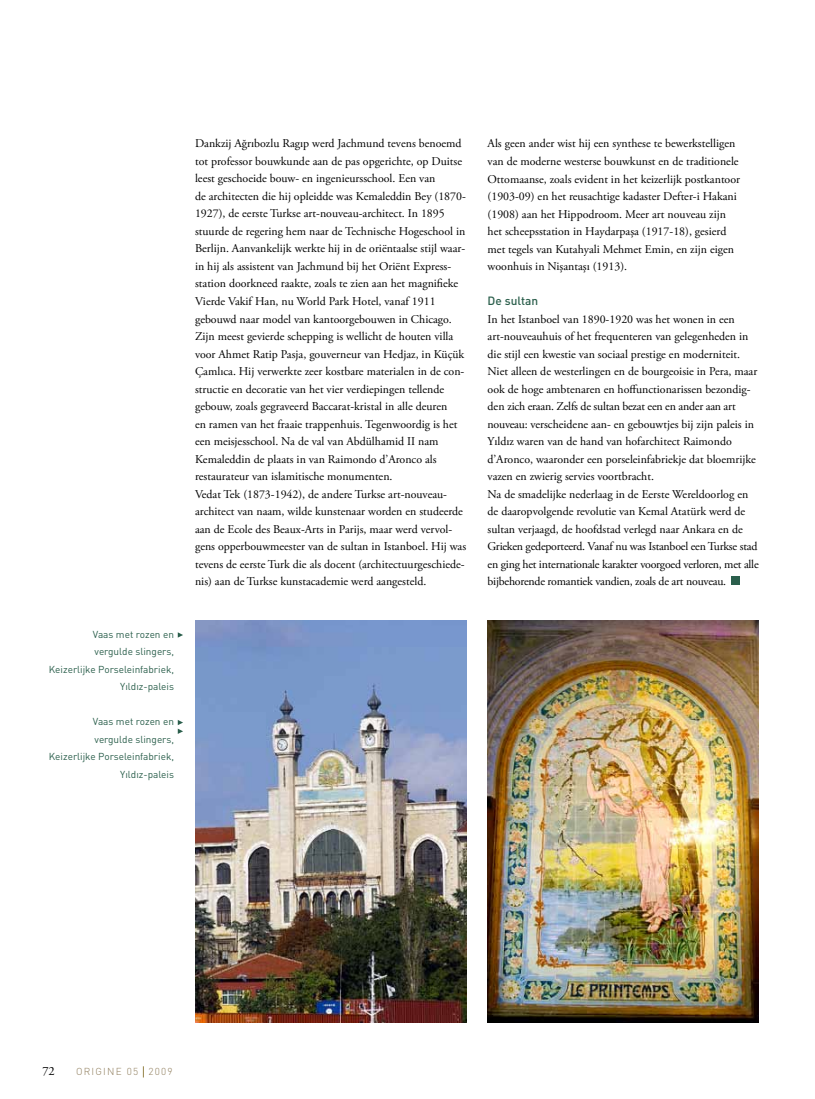
<style>
.page{position:relative;width:815px;height:1099px;background:#fff}
.page>*{position:absolute;margin:0;border:0;box-sizing:border-box;transform-origin:0 0}
.t1{font:12.5px "Adobe Garamond Pro";color:#000}
.t2{font:11.88px/17.5px "Adobe Garamond Pro";color:#000}
.t3{font:500 11.88px "DIN";color:#2b5f4c}
.t4{font:10px/17.5px "DIN";color:#2b5f4c;text-align:right}
.t5{font:300 10px "DIN";letter-spacing:.12em;color:#8e7c5a}
</style>
<div class="page">
<img style="left:195px;top:620px;width:271px;height:402px">
<div style="left:731px;top:576px;width:9px;height:9px;background:#2b5f4c"></div>
<img style="left:487px;top:620px;width:271px;height:402px">
<svg style="left:178px;top:632px;width:5px;height:5px"></svg>
<svg style="left:178px;top:720px;width:5px;height:14px"></svg>
<p class="t4" style="left:49px;top:625px;width:127px">Vaas met rozen en<br>vergulde slingers,<br>Keizerlijke Porseleinfabriek,<br>Yıldız-paleis</p>
<p class="t4" style="left:49px;top:712px;width:127px">Vaas met rozen en<br>vergulde slingers,<br>Keizerlijke Porseleinfabriek,<br>Yıldız-paleis</p>
<p class="t2" style="left:195px;top:135px;width:272px">Dankzij Ağrıbozlu Ragıp werd Jachmund tevens benoemd tot professor bouwkunde aan de pas opgerichte, op Duitse leest geschoeide bouw- en ingenieursschool. Een van<br>de architecten die hij opleidde was Kemaleddin Bey (1870- 1927), de eerste Turkse art-nouveau-architect. In 1895 stuurde de regering hem naar de Technische Hogeschool in Berlijn. Aanvankelijk werkte hij in de oriëntaalse stijl waar&shy;in hij als assistent van Jachmund bij het Oriënt Express&shy;station doorkneed raakte, zoals te zien aan het magnifieke Vierde Vakif Han, nu World Park Hotel, vanaf 1911 gebouwd naar model van kantoorgebouwen in Chicago.<br>Zijn meest gevierde schepping is wellicht de houten villa voor Ahmet Ratip Pasja, gouverneur van Hedjaz, in Küçük Çamlıca. Hij verwerkte zeer kostbare materialen in de con&shy;structie en decoratie van het vier verdiepingen tellende gebouw, zoals gegraveerd Baccarat-kristal in alle deuren<br>en ramen van het fraaie trappenhuis. Tegenwoordig is het een meisjesschool. Na de val van Abdülhamid II nam Kemaleddin de plaats in van Raimondo d’Aronco als restaurateur van islamitische monumenten.<br>Vedat Tek (1873-1942), de andere Turkse art-nouveau&shy;architect van naam, wilde kunstenaar worden en studeerde aan de Ecole des Beaux-Arts in Parijs, maar werd vervol&shy;gens opperbouwmeester van de sultan in Istanboel. Hij was tevens de eerste Turk die als docent (architectuurgeschiede&shy;nis) aan de Turkse kunstacademie werd aangesteld.</p>
<p class="t2" style="left:487px;top:135px;width:254px">Als geen ander wist hij een synthese te bewerkstelligen van de moderne westerse bouwkunst en de traditionele Ottomaanse, zoals evident in het keizerlijk postkantoor (1903-09) en het reusachtige kadaster Defter-i Hakani (1908) aan het Hippodroom. Meer art nouveau zijn het scheepsstation in Haydarpaşa (1917-18), gesierd met tegels van Kutahyali Mehmet Emin, en zijn eigen woonhuis in Nişantaşı (1913).</p>
<p class="t3" style="left:487px;top:293px;width:52px">De sultan</p>
<p class="t2" style="left:487px;top:310px;width:272px">In het Istanboel van 1890-1920 was het wonen in een art-nouveauhuis of het frequenteren van gelegenheden in die stijl een kwestie van sociaal prestige en moderniteit.<br>Niet alleen de westerlingen en de bourgeoisie in Pera, maar ook de hoge ambtenaren en hoffunctionarissen bezondig&shy;den zich eraan. Zelfs de sultan bezat een en ander aan art nouveau: verscheidene aan- en gebouwtjes bij zijn paleis in Yıldız waren van de hand van hofarchitect Raimondo d’Aronco, waaronder een porseleinfabriekje dat bloemrijke vazen en zwierig servies voortbracht.<br>Na de smadelijke nederlaag in de Eerste Wereldoorlog en de daaropvolgende revolutie van Kemal Atatürk werd de sultan verjaagd, de hoofdstad verlegd naar Ankara en de Grieken gedeporteerd. Vanaf nu was Istanboel een Turkse stad en ging het internationale karakter voorgoed verloren, met alle bijbehorende romantiek vandien, zoals de art nouveau.</p>
<p class="t1" style="left:42px;top:1063px;width:14px">72</p>
<p class="t5" style="left:76px;top:1065px;width:98px">ORIGINE 05 2009</p>
</div>
